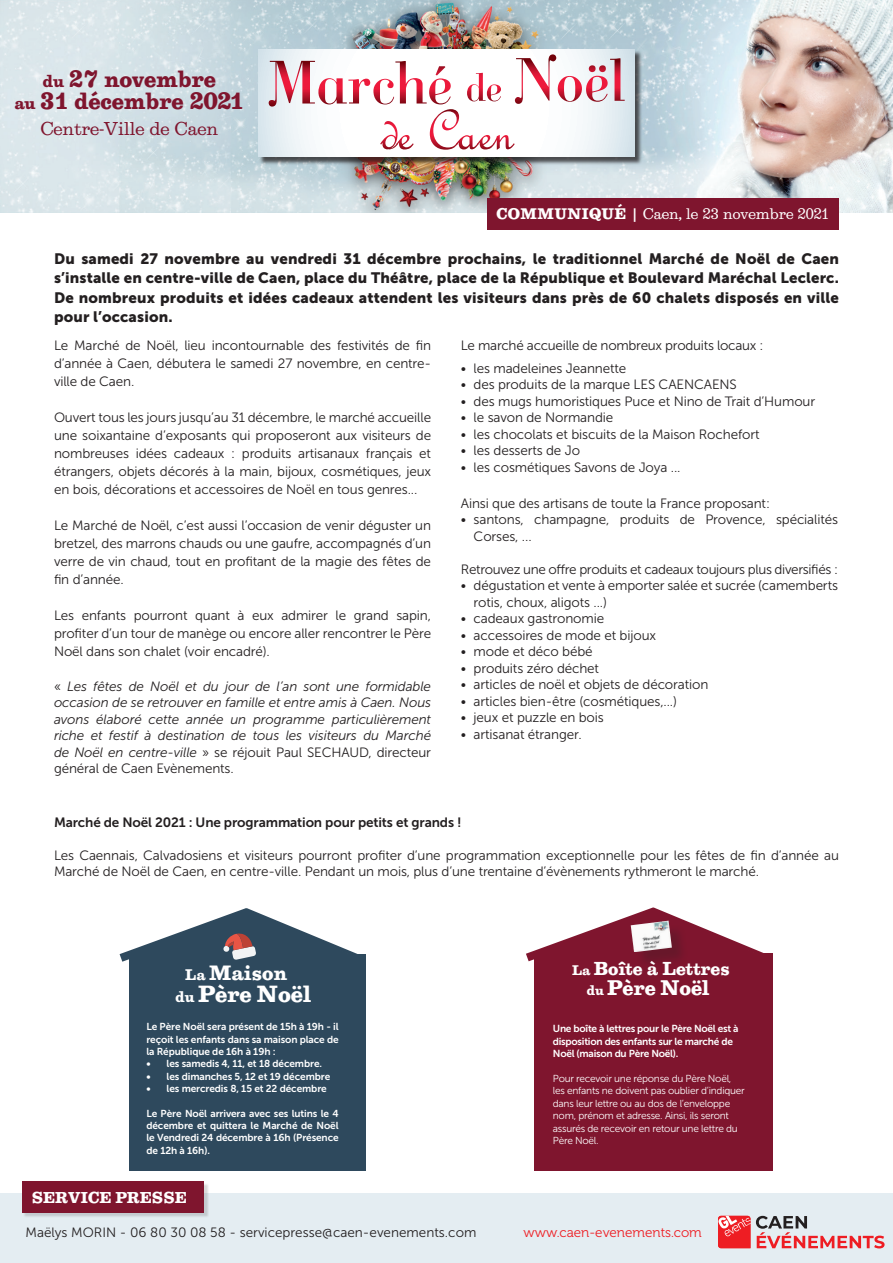
<style>
.page{position:relative;width:893px;height:1263px;background:#fff}
.page>*{position:absolute;margin:0;border:0;box-sizing:border-box;transform-origin:0 0}
.t1{font:24.45px/22.6px "Egizio Bld";letter-spacing:-.01em;color:#7f152e;text-align:center}
.t2{font:24.45px "Egizio Bld";letter-spacing:-.01em;color:#fff}
.t3{font:22.2px "Egizio Bld";letter-spacing:-.01em;color:#fff}
.t4{font:21.75px "Egizio Bld";letter-spacing:-.01em;color:#fff}
.t5{font:19.65px "Egizio Bld";letter-spacing:-.01em;color:#fff}
.t6{font:19.5px "Egizio Rgl";color:#7f152e}
.t7{font:16.5px "Egizio Bld";color:#fff}
.t8{font:16.05px "Egizio Rgl";color:#fff}
.t9{font:15px/19.5px "Museo Sans 900";letter-spacing:.01em;color:#231f20;text-align:justify}
.t10{font:13.5px/18px "Museo Sans 300";letter-spacing:-.01em;color:#231f20;text-align:justify}
.t11{font:italic 13.5px/16.5px "Museo Sans 300";letter-spacing:-.01em;color:#231f20;text-align:justify}
.t12{font:13.5px "Museo Sans 700";letter-spacing:-.01em;color:#231f20}
.t13{font:13.5px "Museo 300";color:#ee1d23}
.t14{font:10.2px/12.5px "Museo Sans 300";letter-spacing:-.025em;color:#fff}
.t15{font:10.2px/12.5px "Museo Sans 700";letter-spacing:-.025em;color:#fff}
.t16{font:10.05px/12.3px "Museo Sans 700";letter-spacing:-.01em;color:#fff;text-align:justify}
.s1{font-size:18.15px}
.s2{font-family:"Egizio Bld"}
.s3{font-style:normal}
.s4{font-size:16.05px}
.s5{font-size:14.55px}
</style>
<div class="page">
<div style="left:0;top:1194px;width:893px;height:69px;background:#e4edf2"></div>
<div style="left:23px;top:1183px;width:186px;height:35px;background:#231f20;opacity:.17"></div>
<div style="left:22px;top:1182px;width:182px;height:31px;background:#7f152e"></div>
<img style="left:0;top:0;width:893px;height:213px">
<svg style="left:718px;top:1216px;width:32px;height:32px"></svg>
<svg style="left:756px;top:1216px;width:129px;height:32px"></svg>
<div style="left:259px;top:50px;width:384px;height:115px;background:#231f20;opacity:.75"></div>
<svg style="left:258px;top:49px;width:376px;height:108px"></svg>
<svg style="left:269px;top:54px;width:356px;height:96px"></svg>
<div style="left:129px;top:954px;width:237px;height:216px;background:#2e495d"></div>
<svg style="left:120px;top:908px;width:244px;height:156px"></svg>
<div style="left:487px;top:198px;width:352px;height:32px;background:#7f152e"></div>
<div style="left:535px;top:953px;width:238px;height:218px;background:#7f152e"></div>
<svg style="left:526px;top:907px;width:245px;height:157px"></svg>
<div style="left:633px;top:923px;width:56px;height:46px;background:#231f20;opacity:.25"></div>
<img style="left:631px;top:921px;width:41px;height:31px">
<h1 class="t1" style="left:14px;top:66px;width:232px"><span class="s1">du</span> 27 novembre<br><span class="s1">au</span> 31 décembre 2021</h1>
<h3 class="t6" style="left:41px;top:117px;width:179px">Centre-Ville de Caen</h3>
<p class="t8" style="left:496px;top:205px;width:334px"><span class="s2">COMMUNIQUÉ |</span> Caen, le 23 novembre 2021</p>
<p class="t9" style="left:54px;top:248px;width:786px">Du samedi 27 novembre au vendredi 31 décembre prochains, le traditionnel Marché de Noël de Caen s’installe en centre-ville de Caen, place du Théâtre, place de la République et Boulevard Maréchal Leclerc.<br>De nombreux produits et idées cadeaux attendent les visiteurs dans près de 60 chalets disposés en ville pour l’occasion.</p>
<p class="t10" style="left:54px;top:337px;width:379px">Le Marché de Noël, lieu incontournable des festivités de fin d’année à Caen, débutera le samedi 27 novembre, en centre&shy;ville de Caen.</p>
<p class="t10" style="left:54px;top:409px;width:379px">Ouvert tous les jours jusqu’au 31 décembre, le marché accueille une soixantaine d’exposants qui proposeront aux visiteurs de nombreuses idées cadeaux : produits artisanaux français et étrangers, objets décorés à la main, bijoux, cosmétiques, jeux en bois, décorations et accessoires de Noël en tous genres...</p>
<p class="t10" style="left:54px;top:517px;width:379px">Le Marché de Noël, c’est aussi l’occasion de venir déguster un bretzel, des marrons chauds ou une gaufre, accompagnés d’un verre de vin chaud, tout en profitant de la magie des fêtes de fin d’année.</p>
<p class="t10" style="left:54px;top:607px;width:379px">Les enfants pourront quant à eux admirer le grand sapin, profiter d’un tour de manège ou encore aller rencontrer le Père Noël dans son chalet (voir encadré).</p>
<p class="t11" style="left:54px;top:678px;width:379px"><span class="s3">«</span> Les fêtes de Noël et du jour de l’an sont une formidable occasion de se retrouver en famille et entre amis à Caen. Nous avons élaboré cette année un programme particulièrement riche et festif à destination de tous les visiteurs du Marché de Noël en centre-ville <span class="s3">» se réjouit Paul SECHAUD, directeur général de Caen Evènements.</span></p>
<p class="t10" style="left:461px;top:337px;width:304px">Le marché accueille de nombreux produits locaux :</p>
<p class="t10" style="left:461px;top:359px;width:167px">• les madeleines Jeannette</p>
<p class="t10" style="left:461px;top:376px;width:277px">• des produits de la marque LES CAENCAENS</p>
<p class="t10" style="left:461px;top:392px;width:356px">• des mugs humoristiques Puce et Nino de Trait d’Humour</p>
<p class="t10" style="left:461px;top:409px;width:154px">• le savon de Normandie</p>
<p class="t10" style="left:461px;top:425px;width:300px">• les chocolats et biscuits de la Maison Rochefort</p>
<p class="t10" style="left:461px;top:442px;width:121px">• les desserts de Jo</p>
<p class="t10" style="left:461px;top:458px;width:221px">• les cosmétiques Savons de Joya ...</p>
<p class="t10" style="left:461px;top:494px;width:311px">Ainsi que des artisans de toute la France proposant:</p>
<p class="t10" style="left:474px;top:511px;width:366px;line-height:16.5px;text-indent:-13px">• santons, champagne, produits de Provence, spécialités<br>Corses, ...</p>
<p class="t10" style="left:461px;top:560px;width:379px">Retrouvez une offre produits et cadeaux toujours plus diversifiés :</p>
<p class="t10" style="left:474px;top:577px;width:366px;line-height:16.5px;text-indent:-13px">• dégustation et vente à emporter salée et sucrée (camemberts rotis, choux, aligots ...)</p>
<p class="t10" style="left:461px;top:610px;width:145px">• cadeaux gastronomie</p>
<p class="t10" style="left:461px;top:626px;width:197px">• accessoires de mode et bijoux</p>
<p class="t10" style="left:461px;top:643px;width:133px">• mode et déco bébé</p>
<p class="t10" style="left:461px;top:659px;width:140px">• produits zéro déchet</p>
<p class="t10" style="left:461px;top:676px;width:249px">• articles de noël et objets de décoration</p>
<p class="t10" style="left:461px;top:692px;width:218px">• articles bien-être (cosmétiques,...)</p>
<p class="t10" style="left:461px;top:709px;width:144px">• jeux et puzzle en bois</p>
<p class="t10" style="left:461px;top:725px;width:122px">• artisanat étranger.</p>
<p class="t12" style="left:54px;top:814px;width:409px">Marché de Noël 2021 : Une programmation pour petits et grands !</p>
<p class="t10" style="left:54px;top:847px;width:786px;line-height:16.5px">Les Caennais, Calvadosiens et visiteurs pourront profiter d’une programmation exceptionnelle pour les fêtes de fin d’année au<br>Marché de Noël de Caen, en centre-ville. Pendant un mois, plus d’une trentaine d’évènements rythmeront le marché.</p>
<h3 class="t4" style="left:185px;top:959px;width:104px"><span class="s4">La</span> Maison</h3>
<h1 class="t2" style="left:175px;top:979px;width:137px"><span class="s4">du</span> Père Noël</h1>
<h3 class="t5" style="left:572px;top:956px;width:159px"><span class="s5">La</span> Boîte à Lettres</h3>
<h2 class="t3" style="left:587px;top:974px;width:124px"><span class="s5">du</span> Père Noël</h2>
<p class="t16" style="left:146px;top:1020px;width:194px">Le Père Noël sera présent de 15h à 19h - il reçoit les enfants dans sa maison place de la République de 16h à 19h :</p>
<p class="t16" style="left:146px;top:1057px;width:177px">• les samedis 4, 11, et 18 décembre.</p>
<p class="t16" style="left:146px;top:1070px;width:185px">• les dimanches 5, 12 et 19 décembre</p>
<p class="t16" style="left:146px;top:1082px;width:182px">• les mercredis 8, 15 et 22 décembre</p>
<p class="t16" style="left:146px;top:1107px;width:194px">Le Père Noël arrivera avec ses lutins le 4 décembre et quittera le Marché de Noël le Vendredi 24 décembre à 16h (Présence de 12h à 16h).</p>
<p class="t15" style="left:553px;top:1023px;width:187px">Une boîte à lettres pour le Père Noël est à disposition des enfants sur le marché de<br>Noël (maison du Père Noël).</p>
<p class="t14" style="left:553px;top:1072px;width:193px">Pour recevoir une réponse du Père Noël, les enfants ne doivent pas oublier d’indiquer dans leur lettre ou au dos de l’enveloppe nom, prénom et adresse. Ainsi, ils seront assurés de recevoir en retour une lettre du Père Noël.</p>
<p class="t7" style="left:32px;top:1187px;width:157px">SERVICE PRESSE</p>
<p class="t10" style="left:26px;top:1224px;width:452px">Maëlys MORIN - 06 80 30 08 58 - servicepresse@caen-evenements.com</p>
<p class="t13" style="left:524px;top:1225px;width:180px">www.caen-evenements.com</p>
</div>
